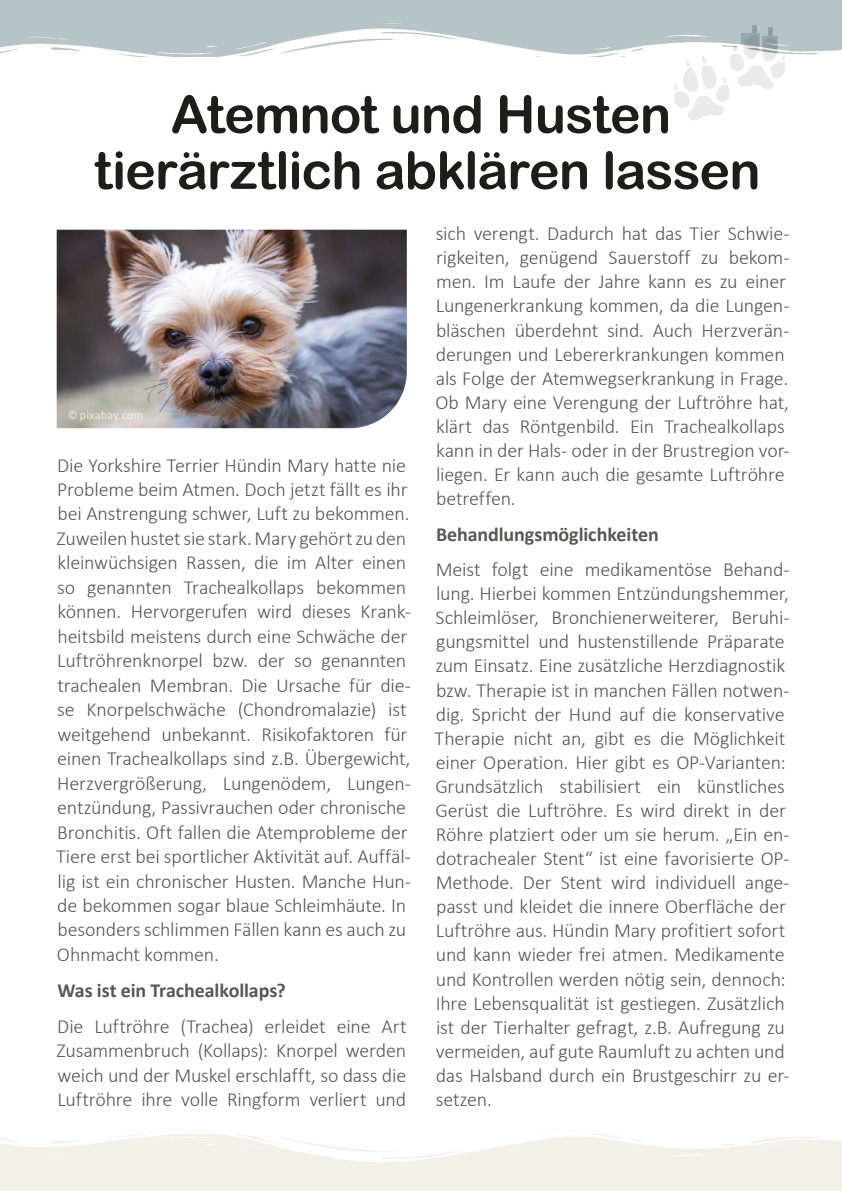
<style>
.page{position:relative;width:842px;height:1191px;background:#fff}
.page>*{position:absolute;margin:0;border:0;box-sizing:border-box;transform-origin:0 0}
.t1{font:52px/56px "Arial Rounded MT Bold";letter-spacing:-.02em;color:#1d1d1b;text-align:center}
.t2{font:300 20px/24px "Calibri";letter-spacing:-.01em;color:#575756}
.t3{font:700 20px "Calibri";letter-spacing:-.005em;color:#575756}
.t4{font:12px "Calibri";letter-spacing:.02em;color:#fff}
</style>
<div class="page">
<div style="left:0;top:0;width:842px;height:57px;background:#b6c4c8"></div>
<img style="left:0;top:23px;width:842px;height:34px">
<div style="left:0;top:1134px;width:842px;height:57px;background:#f3f0e7"></div>
<img style="left:0;top:1134px;width:842px;height:28px">
<svg style="left:673px;top:26px;width:113px;height:95px"></svg>
<img style="left:57px;top:230px;width:350px;height:198px">
<h1 class="t1" style="left:94px;top:86px;width:668px">Atemnot und Husten tierärztlich abklären lassen</h1>
<p class="t4" style="left:67px;top:406px;width:78px">© pixabay.com</p>
<p class="t2" style="left:56px;top:452px;width:356px">Die Yorkshire Terrier Hündin Mary hatte nie Probleme beim Atmen. Doch jetzt fällt es ihr bei Anstrengung schwer, Luft zu bekommen.<br>Zuweilen hustet sie stark. Mary gehört zu den kleinwüchsigen Rassen, die im Alter einen so genannten Trachealkollaps bekommen können. Hervorgerufen wird dieses Krank&shy;heitsbild meistens durch eine Schwäche der Luftröhrenknorpel bzw. der so genannten trachealen Membran. Die Ursache für die&shy;se Knorpelschwäche (Chondromalazie) ist weitgehend unbekannt. Risikofaktoren für einen Trachealkollaps sind z.B. Übergewicht, Herzvergrößerung, Lungenödem, Lungen&shy;entzündung, Passivrauchen oder chronische Bronchitis. Oft fallen die Atemprobleme der Tiere erst bei sportlicher Aktivität auf. Auffäl&shy;lig ist ein chronischer Husten. Manche Hun&shy;de bekommen sogar blaue Schleimhäute. In besonders schlimmen Fällen kann es auch zu Ohnmacht kommen.</p>
<p class="t3" style="left:57px;top:976px;width:230px">Was ist ein Trachealkollaps?</p>
<p class="t2" style="left:57px;top:1013px;width:352px;text-align:justify">Die Luftröhre (Trachea) erleidet eine Art Zusammenbruch (Kollaps): Knorpel werden weich und der Muskel erschlafft, so dass die Luftröhre ihre volle Ringform verliert und</p>
<p class="t2" style="left:435px;top:221px;width:356px">sich verengt. Dadurch hat das Tier Schwie&shy;rigkeiten, genügend Sauerstoff zu bekom&shy;men. Im Laufe der Jahre kann es zu einer Lungenerkrankung kommen, da die Lungen&shy;bläschen überdehnt sind. Auch Herzverän&shy;derungen und Lebererkrankungen kommen als Folge der Atemwegserkrankung in Frage.<br>Ob Mary eine Verengung der Luftröhre hat, klärt das Röntgenbild. Ein Trachealkollaps kann in der Hals- oder in der Brustregion vor&shy;liegen. Er kann auch die gesamte Luftröhre betreffen.</p>
<p class="t3" style="left:436px;top:520px;width:224px">Behandlungsmöglichkeiten</p>
<p class="t2" style="left:435px;top:557px;width:356px">Meist folgt eine medikamentöse Behand&shy;lung. Hierbei kommen Entzündungshemmer, Schleimlöser, Bronchienerweiterer, Beruhi&shy;gungsmittel und hustenstillende Präparate zum Einsatz. Eine zusätzliche Herzdiagnostik bzw. Therapie ist in manchen Fällen notwen&shy;dig. Spricht der Hund auf die konservative Therapie nicht an, gibt es die Möglichkeit einer Operation. Hier gibt es OP-Varianten:<br>Grundsätzlich stabilisiert ein künstliches Gerüst die Luftröhre. Es wird direkt in der Röhre platziert oder um sie herum. „Ein en&shy;dotrachealer Stent“ ist eine favorisierte OP-Methode. Der Stent wird individuell ange&shy;passt und kleidet die innere Oberfläche der Luftröhre aus. Hündin Mary profitiert sofort und kann wieder frei atmen. Medikamente und Kontrollen werden nötig sein, dennoch:<br>Ihre Lebensqualität ist gestiegen. Zusätzlich ist der Tierhalter gefragt, z.B. Aufregung zu vermeiden, auf gute Raumluft zu achten und das Halsband durch ein Brustgeschirr zu er&shy;setzen.</p>
</div>
